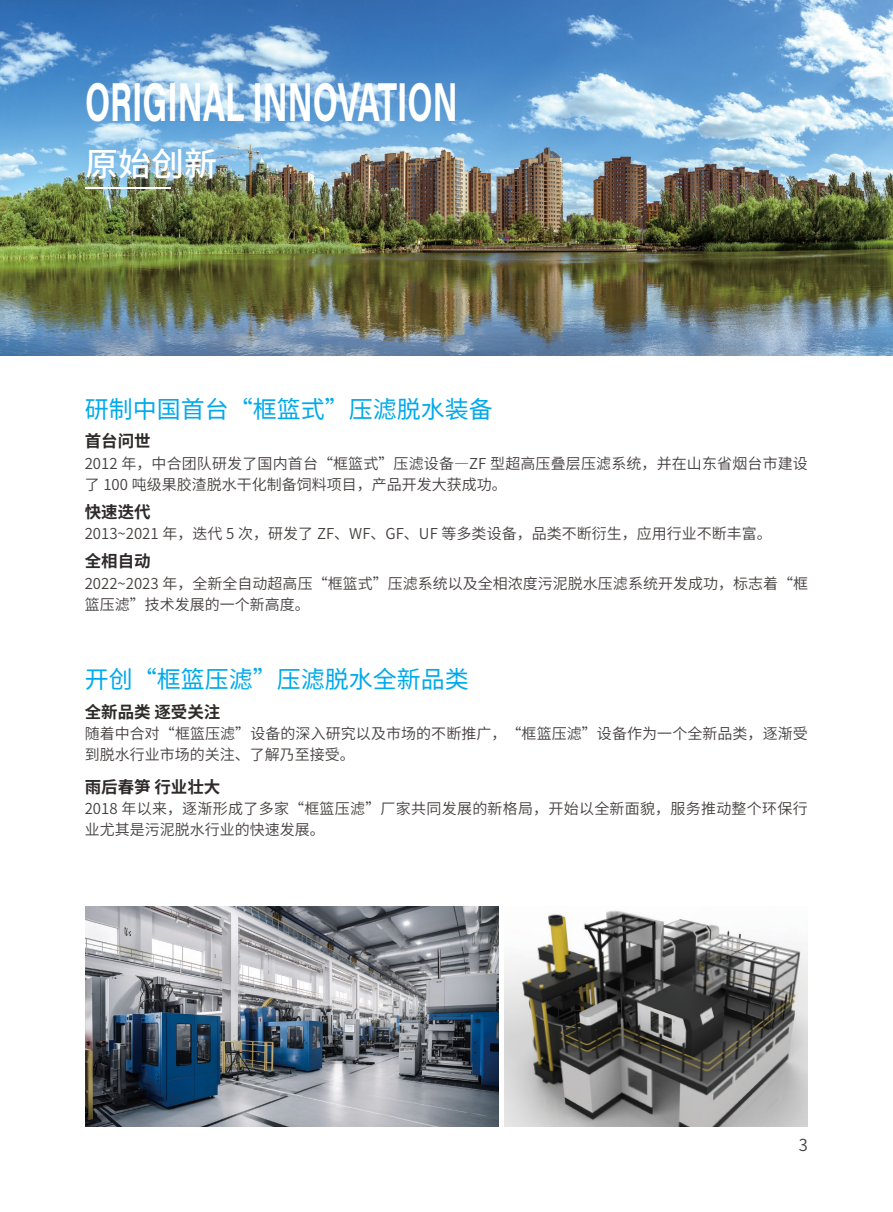
<style>
.page{position:relative;width:893px;height:1212px;background:#fff}
.page>*{position:absolute;margin:0;border:0;box-sizing:border-box;transform-origin:0 0}
.t1{font:54.75px "Acumin Variable Concept";letter-spacing:.03em;color:#fff;scale:.6 1}
.t2{font:500 33px "Source Han Sans CN";color:#fff}
.t3{font:24px "Source Han Sans CN";color:#00a9eb}
.t4{font:700 16.5px "Source Han Sans CN";color:#2d2a29}
.t5{font:16.5px "Source Han Sans CN";color:#44403f}
.t6{font:15px/21.8px "Source Han Sans CN";color:#44403f}
.t7{font:15px/21.8px "Source Han Sans CN";letter-spacing:.02em;color:#44403f}
</style>
<div class="page">
<img style="left:0;top:0;width:892px;height:356px">
<img style="left:85px;top:906px;width:414px;height:221px">
<img style="left:504px;top:910px;width:304px;height:217px">
<hr style="left:85px;top:187px;width:85px;height:1px;background:#fff">
<h1 class="t1" style="left:85px;top:64px;width:621px">ORIGINAL INNOVATION</h1>
<h2 class="t2" style="left:85px;top:147px;width:134px">原始创新</h2>
<h3 class="t3" style="left:85px;top:397px;width:409px">研制中国首台“框篮式”压滤脱水装备</h3>
<p class="t4" style="left:85px;top:433px;width:68px">首台问世</p>
<p class="t6" style="left:85px;top:452px;width:725px;line-height:21px">2012 年，中合团队研发了国内首台“框篮式”压滤设备—ZF 型超高压叠层压滤系统，并在山东省烟台市建设了 100 吨级果胶渣脱水干化制备饲料项目，产品开发大获成功。</p>
<p class="t4" style="left:85px;top:503px;width:68px">快速迭代</p>
<p class="t6" style="left:85px;top:523px;width:688px">2013~2021 年，迭代 5 次，研发了 ZF、WF、GF、UF 等多类设备，品类不断衍生，应用行业不断丰富。</p>
<p class="t4" style="left:85px;top:553px;width:68px">全相自动</p>
<p class="t6" style="left:85px;top:572px;width:725px">2022~2023 年，全新全自动超高压“框篮式”压滤系统以及全相浓度污泥脱水压滤系统开发成功，标志着“框篮压滤”技术发展的一个新高度。</p>
<h3 class="t3" style="left:85px;top:667px;width:385px">开创“框篮压滤”压滤脱水全新品类</h3>
<p class="t4" style="left:85px;top:703px;width:137px">全新品类 逐受关注</p>
<p class="t6" style="left:85px;top:722px;width:725px">随着中合对“框篮压滤”设备的深入研究以及市场的不断推广，“框篮压滤”设备作为一个全新品类，逐渐受到脱水行业市场的关注、了解乃至接受。</p>
<p class="t4" style="left:85px;top:778px;width:137px">雨后春笋 行业壮大</p>
<p class="t7" style="left:85px;top:797px;width:725px">2018 年以来，逐渐形成了多家“框篮压滤”厂家共同发展的新格局，开始以全新面貌，服务推动整个环保行业尤其是污泥脱水行业的快速发展。</p>
<p class="t5" style="left:799px;top:1136px;width:11px">3</p>
</div>
